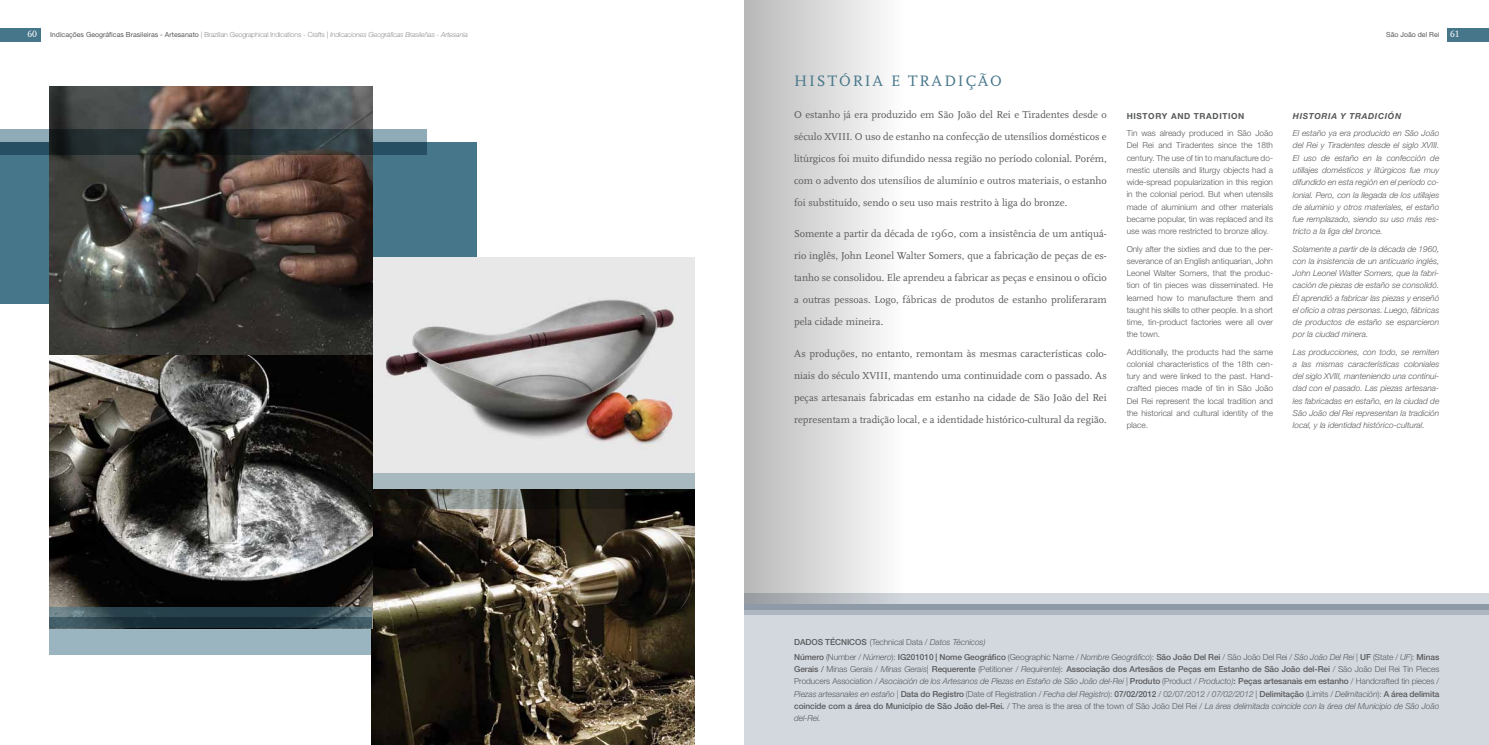
<style>
.page{position:relative;width:1489px;height:745px;background:#fff}
.page>*{position:absolute;margin:0;border:0;box-sizing:border-box;transform-origin:0 0}
.t1{font:15.75px "Scala";letter-spacing:.12em;color:#46768a}
.t2{font:10.5px/21.9px "Scala";color:#58595b;text-align:justify}
.t3{font:9.62px "Scala Caps";color:#fff}
.t4{font:italic 300 8.31px/12.2px "Helvetica Neue LT Pro";color:#58595b;text-align:justify}
.t5{font:300 8.31px/12.2px "Helvetica Neue LT Pro";color:#58595b;text-align:justify}
.t6{font:700 8.31px "Helvetica Neue LT Pro";letter-spacing:.075em;color:#58595b}
.t7{font:italic 700 8.31px "Helvetica Neue LT Pro";letter-spacing:.075em;color:#58595b}
.t8{font:7px "Helvetica Neue LT Pro";color:#58595b}
.s1{font-weight:100}
.s2{font-weight:100;font-style:italic}
.s3{font-family:"Scala Caps";font-size:9.62px;color:#fff}
.s4{font-weight:500}
.s5{font-style:italic}
.s6{font-weight:500;font-style:normal}
.s7{font-weight:400}
.s8{font-style:normal}
</style>
<div class="page">
<div style="left:744px;top:0;width:161px;height:744px;background:linear-gradient(to right,#b8b8b8,#fefefe)"></div>
<div style="left:0;top:28px;width:41px;height:13px;background:#46768a"></div>
<div style="left:1446px;top:28px;width:42px;height:13px;background:#46768a"></div>
<div style="left:0;top:142px;width:476px;height:161px;background:#46768a"></div>
<img style="left:371px;top:257px;width:323px;height:487px">
<img style="left:50px;top:87px;width:322px;height:520px">
<svg style="left:50px;top:607px;width:322px;height:9px;fill:#27414b"></svg>
<svg style="left:50px;top:616px;width:322px;height:38px;fill:#9bb5c0"></svg>
<svg style="left:372px;top:472px;width:322px;height:36px"></svg>
<div style="left:744px;top:604px;width:744px;height:140px;background:#d3d8de"></div>
<svg style="left:744px;top:593px;width:744px;height:21px;fill:#d3d8de"></svg>
<div style="left:744px;top:604px;width:744px;height:5px;background:#8f9aa8"></div>
<svg style="left:0;top:130px;width:427px;height:25px"></svg>
<p class="t3" style="left:27px;top:28px;width:11px">60</p>
<p class="t8" style="left:50px;top:30px;width:419px">Indicações Geográficas Brasileiras - Artesanato <span class="s1">| Brazilian Geographical Indications - Crafts |</span> <span class="s2">Indicaciones Geográficas Brasileñas - Artesanía</span></p>
<p class="t8" style="left:1385px;top:30px;width:75px">São João del Rei <span class="s3">61</span></p>
<h1 class="t1" style="left:794px;top:72px;width:209px">HISTÓRIA E TRADIÇÃO</h1>
<p class="t2" style="left:794px;top:104px;width:314px">O estanho já era produzido em São João del Rei e Tiradentes desde o século XVIII. O uso de estanho na confecção de utensílios domésticos e litúrgicos foi muito difundido nessa região no período colonial. Porém, com o advento dos utensílios de alumínio e outros materiais, o estanho foi substituído, sendo o seu uso mais restrito à liga do bronze.</p>
<p class="t2" style="left:794px;top:223px;width:314px">Somente a partir da década de 1960, com a insistência de um antiquá&shy;rio inglês, John Leonel Walter Somers, que a fabricação de peças de es&shy;tanho se consolidou. Ele aprendeu a fabricar as peças e ensinou o ofício a outras pessoas. Logo, fábricas de produtos de estanho proliferaram pela cidade mineira.</p>
<p class="t2" style="left:794px;top:342px;width:314px">As produções, no entanto, remontam às mesmas características colo&shy;niais do século XVIII, mantendo uma continuidade com o passado. As peças artesanais fabricadas em estanho na cidade de São João del Rei representam a tradição local, e a identidade histórico-cultural da região.</p>
<p class="t6" style="left:1126px;top:111px;width:119px">HISTORY AND TRADITION</p>
<p class="t5" style="left:1126px;top:127px;width:148px">Tin was already produced in São João Del Rei and Tiradentes since the 18th century. The use of tin to manufacture do&shy;mestic utensils and liturgy objects had a wide-spread popularization in this region in the colonial period. But when utensils made of aluminium and other materials became popular, tin was replaced and its use was more restricted to bronze alloy.</p>
<p class="t5" style="left:1126px;top:242px;width:148px">Only after the sixties and due to the per&shy;severance of an English antiquarian, John Leonel Walter Somers, that the produc&shy;tion of tin pieces was disseminated. He learned how to manufacture them and taught his skills to other people. In a short time, tin-product factories were all over the town.</p>
<p class="t5" style="left:1126px;top:345px;width:148px">Additionally, the products had the same colonial characteristics of the 18th cen&shy;tury and were linked to the past. Hand&shy;crafted pieces made of tin in São João Del Rei represent the local tradition and the historical and cultural identity of the place.</p>
<p class="t7" style="left:1292px;top:111px;width:110px">HISTORIA Y TRA DICIÓN</p>
<p class="t4" style="left:1292px;top:127px;width:148px">El estaño ya era producido en São João del Rei y Tiradentes desde el siglo XVIII.<br>El uso de estaño en la confección de utillajes domésticos y litúrgicos fue muy difundido en esta región en el período co&shy;lonial. Pero, con la llegada de los utillajes de aluminio y otros materiales, el estaño fue remplazado, siendo su uso más res&shy;tricto a la liga del bronce.</p>
<p class="t4" style="left:1292px;top:242px;width:148px">Solamente a partir de la década de 1960, con la insistencia de un anticuario inglés, John Leonel Walter Somers, que la fabri&shy;cación de piezas de estaño se consolidó.<br>Él aprendió a fabricar las piezas y enseñó el oficio a otras personas. Luego, fábricas de productos de estaño se esparcieron por la ciudad minera.</p>
<p class="t4" style="left:1292px;top:345px;width:148px">Las producciones, con todo, se remiten a las mismas características coloniales del siglo XVIII, manteniendo una continui&shy;dad con el pasado. Las piezas artesana&shy;les fabricadas en estaño, en la ciudad de São João del Rei representan la tradición local, y la identidad histórico-cultural.</p>
<p class="t5" style="left:794px;top:634px;width:646px;line-height:14.7px"><span class="s4">DADOS TÉCNICOS</span> (Technical Data / <span class="s5">Datos Técnicos)<br></span><span class="s4">Número</span> (Number / <span class="s5">Número</span>): <span class="s4">IG201010 | Nome Geográfico</span> (Geographic Name / <span class="s5">Nombre Geográfico</span>): <span class="s4">São João Del Rei</span> / São João Del Rei / <span class="s5">São João Del Rei |</span> <span class="s4">UF</span> (State / <span class="s5">UF</span>): <span class="s4">Minas</span></p>
<p class="t4" style="left:794px;top:662px;width:646px"><span class="s6">Gerais</span> <span class="s7">/</span> <span class="s8">Minas Gerais /</span> Minas Gerais| <span class="s6">Requerente</span> <span class="s8">(Petitioner /</span> Requirente<span class="s8">):</span> <span class="s6">Associação dos Artesãos de Peças em Estanho de São João del-Rei</span> <span class="s8">/ São João Del Rei Tin Pieces Producers Association /</span> Asociación de los Artesanos de Piezas en Estaño de São João del-Rei | <span class="s6">Produto</span> <span class="s8">(Product /</span> Producto)<span class="s6">: Peças artesanais em estanho</span> <span class="s8">/ Handcrafted tin pieces / </span>Piezas artesanales en estaño | <span class="s6">Data do Registro</span> <span class="s8">(Date of Registration /</span> Fecha del Registro<span class="s8">):</span> <span class="s6">07/02/2012</span> <span class="s8">/ 02/07/2012 /</span> 07/02/2012 | <span class="s6">Delimitação</span> <span class="s8">(Limits /</span> Delimitación<span class="s8">):</span> <span class="s6">A área delimita coincide com a área do Município de São João del-Rei.</span> <span class="s8">/ The area is the area of the town of São João Del Rei /</span> La área delimitada coincide con la área del Municipio de São João del-Rei.</p>
</div>
